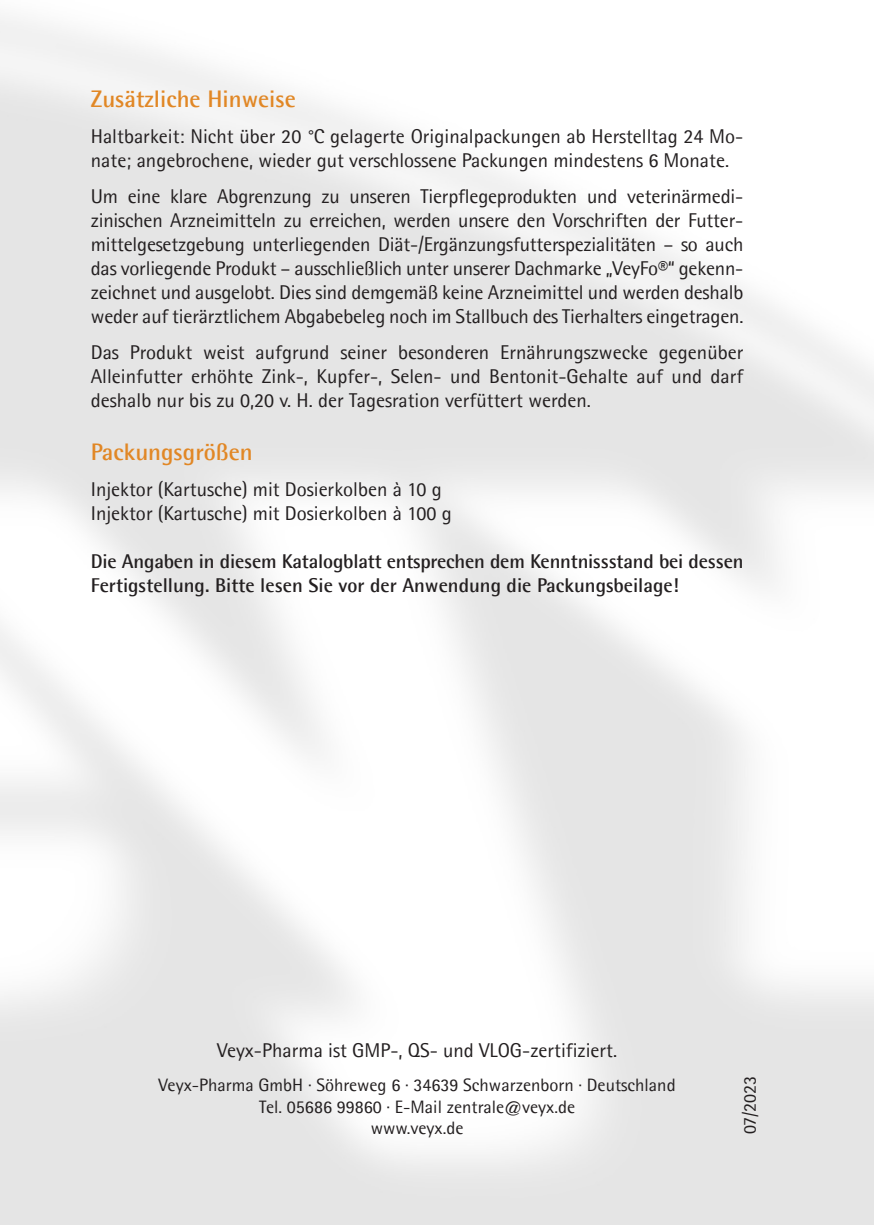
<style>
.page{position:relative;width:874px;height:1225px;background:#fff}
.page>*{position:absolute;margin:0;border:0;box-sizing:border-box;transform-origin:0 0}
.Überschriften{font:700 24px "Agfa Rotis Semisans";color:#e18725}
.Fließtext{font:20px/24px "Agfa Rotis Semisans";color:#231f20;text-align:justify}
.Fließtext-2{font:700 20px/24px "Agfa Rotis Semisans";letter-spacing:-.01em;color:#231f20}
.t1{font:18px "Agfa Rotis Semisans";color:#231f20}
</style>
<div class="page">
<p class="Überschriften" style="left:91px;top:84px;width:206px">Zusätzliche Hinweise</p>
<p class="Fließtext" style="left:91px;top:124px;width:653px">Haltbarkeit: Nicht über 20 °C gelagerte Originalpackungen ab Herstelltag 24 Mo&shy;nate; angebrochene, wieder gut verschlossene Packungen mindestens 6 Monate.</p>
<p class="Fließtext" style="left:91px;top:184px;width:653px">Um eine klare Abgrenzung zu unseren Tierpflegeprodukten und veterinärmedi&shy;zinischen Arzneimitteln zu erreichen, werden unsere den Vorschriften der Futter&shy;mittelgesetzgebung unterliegenden Diät-/Ergänzungsfutterspezialitäten – so auch das vorliegende Produkt – ausschließlich unter unserer Dachmarke „VeyFo®“ gekenn&shy;zeichnet und ausgelobt. Dies sind demgemäß keine Arzneimittel und werden deshalb weder auf tierärztlichem Abgabebeleg noch im Stallbuch des Tierhalters eingetragen.</p>
<p class="Fließtext" style="left:91px;top:340px;width:653px">Das Produkt weist aufgrund seiner besonderen Ernährungszwecke gegenüber Alleinfutter erhöhte Zink-, Kupfer-, Selen- und Bentonit-Gehalte auf und darf deshalb nur bis zu 0,20 v. H. der Tagesration verfüttert werden.</p>
<p class="Überschriften" style="left:91px;top:437px;width:163px">Packungsgrößen</p>
<p class="Fließtext" style="left:91px;top:477px;width:352px">Injektor (Kartusche) mit Dosierkolben à 10 g</p>
<p class="Fließtext" style="left:91px;top:501px;width:362px">Injektor (Kartusche) mit Dosierkolben à 100 g</p>
<p class="Fließtext-2" style="left:91px;top:549px;width:654px">Die Angaben in diesem Katalogblatt entsprechen dem Kenntnissstand bei dessen<br>Fertigstellung. Bitte lesen Sie vor der Anwendung die Packungsbeilage!</p>
<p class="Fließtext" style="left:217px;top:1038px;width:401px">Veyx-Pharma ist GMP-, QS- und VLOG-zertifiziert.</p>
<p class="t1" style="left:158px;top:1074px;width:518px">Veyx-Pharma GmbH · Söhreweg 6 · 34639 Schwarzenborn · Deutschland</p>
<p class="t1" style="left:259px;top:1096px;width:317px">Tel. 05686 99860 · E-Mail zentrale@veyx.de</p>
<p class="t1" style="left:370px;top:1117px;width:94px">www.veyx.de</p>
<p class="t1" style="left:738px;top:1134px;width:60px;rotate:-90deg">07/2023</p>
</div>
